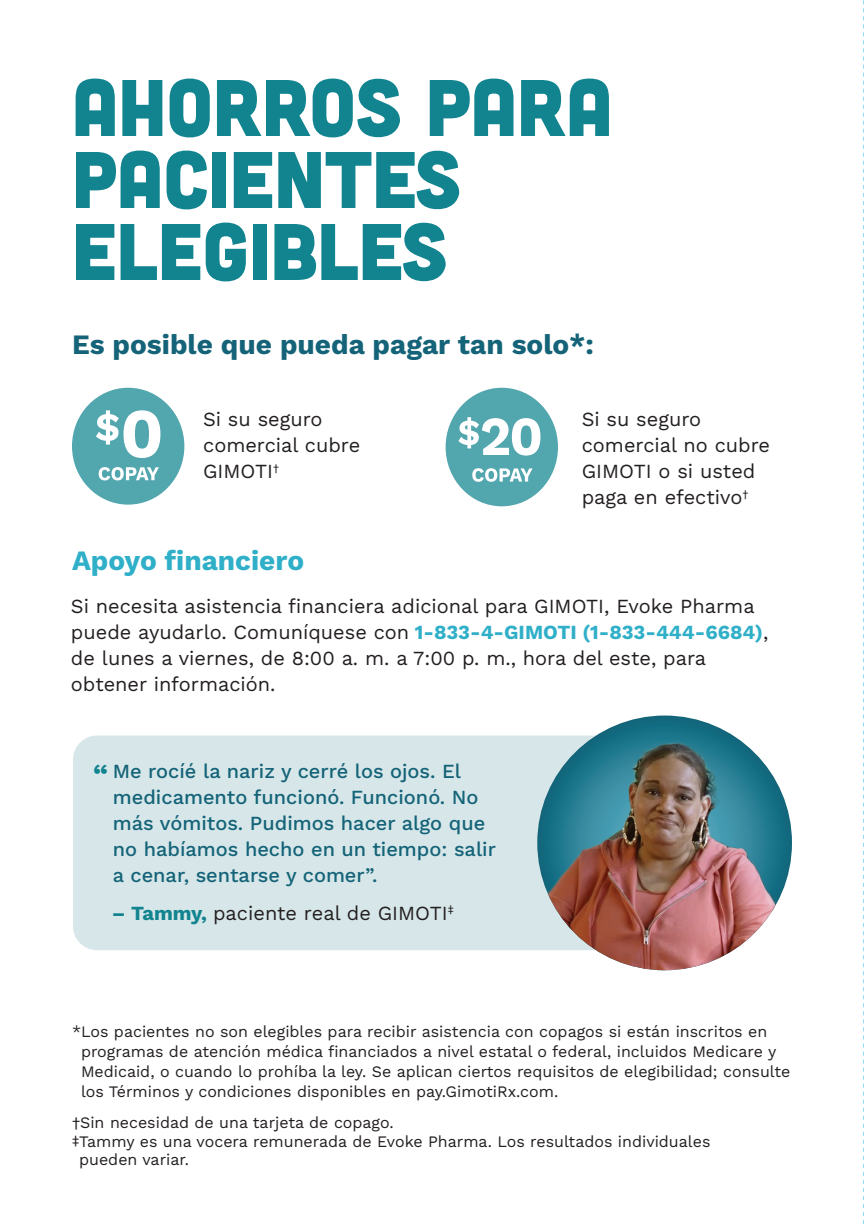
<style>
.page{position:relative;width:864px;height:1224px;background:#fff}
.page>*{position:absolute;margin:0;border:0;box-sizing:border-box;transform-origin:0 0}
.t1{font:80px/72px "Cubano Sharp";color:#128490}
.t2{font:28px "Work Sans";color:#146378}
.t3{font:28px "Work Sans";color:#2fafc8}
.P1{font:28px "Work Sans";color:#128490}
.P1-2{font:20px/26px "Work Sans";color:#231f20}
.P1-3{font:20px/26px "Work Sans";color:#146378}
.P2{font:16px/20px "Work Sans";color:#231f20}
.s1{color:#2fafc8}
.s2{color:#128490}
.s3{font-size:14px}
</style>
<div class="page">
<div style="left:73px;top:736px;width:621px;height:214px;background:#d7e7e9;border-radius:24px"></div>
<img style="left:537px;top:716px;width:255px;height:254px;border-radius:127px">
<div style="left:72px;top:388px;width:112px;height:117px;background:#52a6ae;border-radius:50%"></div>
<svg style="left:99px;top:467px;width:60px;height:13px"></svg>
<svg style="left:96px;top:410px;width:64px;height:48px"></svg>
<div style="left:446px;top:388px;width:112px;height:118px;background:#52a6ae;border-radius:50%"></div>
<svg style="left:472px;top:468px;width:61px;height:14px"></svg>
<svg style="left:458px;top:417px;width:82px;height:39px"></svg>
<svg style="left:863px;top:0;width:1px;height:1224px"></svg>
<h1 class="t1" style="left:72px;top:68px;width:542px">AHORROS PARA<br>PACIENTES<br>ELEGIBLES</h1>
<h2 class="t2" style="left:72px;top:323px;width:523px">Es posible que pueda pagar tan solo*:</h2>
<p class="P1-2" style="left:203px;top:406px;width:159px">Si su seguro comercial cubre<br>GIMOTI<sup>†</sup></p>
<p class="P1-2" style="left:582px;top:406px;width:190px">Si su seguro comercial no cubre<br>GIMOTI o si usted paga en efectivo<sup>†</sup></p>
<h2 class="t3" style="left:72px;top:539px;width:234px">Apoyo financiero</h2>
<p class="P1-2" style="left:71px;top:592px;width:699px">Si necesita asistencia financiera adicional para GIMOTI, Evoke Pharma puede ayudarlo. Comuníquese con <span class="s1">1-833-4-GIMOTI (1-833-444-6684)</span>, de lunes a viernes, de 8:00 a. m. a 7:00 p. m., hora del este, para obtener información.</p>
<p class="P1-3" style="left:113px;top:758px;width:385px">Me rocíé la nariz y cerré los ojos. El medicamento funcionó. Funcionó. No más vómitos. Pudimos hacer algo que no habíamos hecho en un tiempo: salir a cenar, sentarse y comer”.</p>
<p class="P1-2" style="left:112px;top:899px;width:343px"><span class="s2">– Tammy,</span> paciente real de GIMOTI<sup>‡</sup></p>
<p class="P1" style="left:93px;top:753px;width:17px">“</p>
<p class="P2" style="left:81px;top:1021px;width:711px;text-indent:-9px">*Los pacientes no son elegibles para recibir asistencia con copagos si están inscritos en programas de atención médica financiados a nivel estatal o federal, incluidos Medicare y Medicaid, o cuando lo prohíba la ley. Se aplican ciertos requisitos de elegibilidad; consulte los Términos y condiciones disponibles en pay.GimotiRx.com.</p>
<p class="P2" style="left:72px;top:1112px;width:323px">†Sin necesidad de una tarjeta de copago.</p>
<p class="P2" style="left:79px;top:1132px;width:633px;line-height:18px;text-indent:-7px"><span class="s3">‡</span>Tammy es una vocera remunerada de Evoke Pharma. Los resultados individuales pueden variar.</p>
</div>
